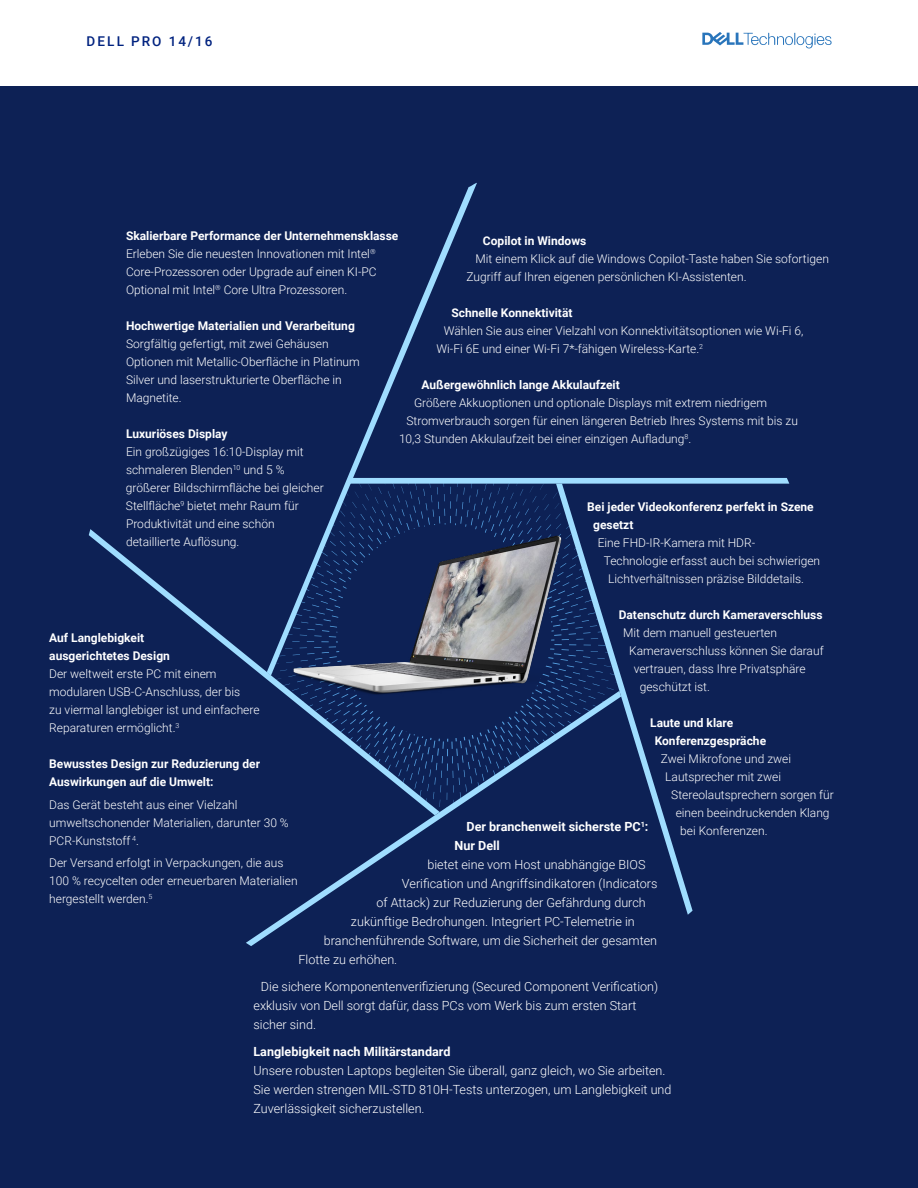
<style>
.page{position:relative;width:918px;height:1188px;background:#fff}
.page>*{position:absolute;margin:0;border:0;box-sizing:border-box;transform-origin:0 0}
.t1{font:500 13.5px "Roboto";letter-spacing:.155em;color:#00227f}
.t2{font:300 12.6px/18.9px "Roboto";color:#fff}
.t3{font:700 12.6px/18.9px "Roboto";color:#fff}
.t4{font:300 12px/18px "Roboto";color:#fff}
.t5{font:700 12px/18px "Roboto";color:#fff}
.s1{font-weight:700}
</style>
<div class="page">
<div style="left:0;top:86px;width:918px;height:1102px;background:#0d2155"></div>
<svg style="left:702px;top:32px;width:130px;height:16px"></svg>
<svg style="left:246px;top:816px;width:198px;height:130px"></svg>
<svg style="left:657px;top:816px;width:36px;height:99px"></svg>
<svg style="left:434px;top:478px;width:355px;height:338px"></svg>
<svg style="left:348px;top:183px;width:129px;height:292px"></svg>
<svg style="left:89px;top:529px;width:351px;height:286px"></svg>
<img style="left:269px;top:475px;width:312px;height:312px">
<p class="t1" style="left:87px;top:32px;width:127px">DELL PRO 14/16</p>
<p class="t4" style="left:126px;top:226px;width:274px"><span class="s1">Skalierbare Performance der Unternehmensklasse </span>Erleben Sie die neuesten Innovationen mit Intel<sup>® </sup>Core-Prozessoren oder Upgrade auf einen KI-PC Optional mit Intel<sup>®</sup> Core Ultra Prozessoren.</p>
<p class="t5" style="left:126px;top:316px;width:230px">Hochwertige Materialien und Verarbeitung</p>
<p class="t4" style="left:126px;top:334px;width:235px">Sorgfältig gefertigt, mit zwei Gehäusen Optionen mit Metallic-Oberfläche in Platinum Silver und laserstrukturierte Oberfläche in Magnetite.</p>
<p class="t5" style="left:126px;top:424px;width:103px">Luxuriöses Display</p>
<p class="t4" style="left:126px;top:442px;width:199px">Ein großzügiges 16:10-Display mit schmaleren Blenden<sup>10</sup> und 5 % größerer Bildschirmfläche bei gleicher<br>Stellfläche<sup>9</sup> bietet mehr Raum für<br>Produktivität und eine schön detaillierte Auflösung.</p>
<p class="t5" style="left:483px;top:232px;width:105px">Copilot in Windows</p>
<p class="t4" style="left:466px;top:250px;width:364px;text-indent:9px">Mit einem Klick auf die Windows Copilot-Taste haben Sie sofortigen<br>Zugriff auf Ihren eigenen persönlichen KI-Assistenten.</p>
<p class="t5" style="left:451px;top:304px;width:122px">Schnelle Konnektivität</p>
<p class="t4" style="left:436px;top:322px;width:368px;text-indent:8px">Wählen Sie aus einer Vielzahl von Konnektivitätsoptionen wie Wi-Fi 6,<br>Wi-Fi 6E und einer Wi-Fi 7*-fähigen Wireless-Karte.<sup>2</sup></p>
<p class="t5" style="left:422px;top:376px;width:200px">Außergewöhnlich lange Akkulaufzeit</p>
<p class="t4" style="left:414px;top:394px;width:355px">Größere Akkuoptionen und optionale Displays mit extrem niedrigem</p>
<p class="t4" style="left:406px;top:412px;width:393px">Stromverbrauch sorgen für einen längeren Betrieb Ihres Systems mit bis zu</p>
<p class="t4" style="left:399px;top:430px;width:294px">10,3 Stunden Akkulaufzeit bei einer einzigen Aufladung<sup>8</sup>.</p>
<p class="t5" style="left:593px;top:498px;width:222px;text-indent:-6px">Bei jeder Videokonferenz perfekt in Szene gesetzt</p>
<p class="t4" style="left:598px;top:534px;width:159px">Eine FHD-IR-Kamera mit HDR-</p>
<p class="t4" style="left:604px;top:552px;width:218px">Technologie erfasst auch bei schwierigen</p>
<p class="t4" style="left:608px;top:570px;width:197px">Lichtverhältnissen präzise Bilddetails.</p>
<p class="t5" style="left:619px;top:606px;width:205px">Datenschutz durch Kameraverschluss</p>
<p class="t4" style="left:623px;top:624px;width:155px">Mit dem manuell gesteuerten</p>
<p class="t4" style="left:629px;top:642px;width:196px">Kameraverschluss können Sie darauf</p>
<p class="t4" style="left:634px;top:660px;width:173px">vertrauen, dass Ihre Privatsphäre</p>
<p class="t4" style="left:640px;top:678px;width:72px">geschützt ist.</p>
<p class="t5" style="left:655px;top:714px;width:113px;text-indent:-4px">Laute und klare<br>Konferenzgespräche</p>
<p class="t4" style="left:661px;top:750px;width:132px">Zwei Mikrofone und zwei</p>
<p class="t4" style="left:665px;top:768px;width:117px">Lautsprecher mit zwei</p>
<p class="t4" style="left:671px;top:786px;width:164px">Stereolautsprechern sorgen für</p>
<p class="t4" style="left:676px;top:804px;width:155px">einen beeindruckenden Klang</p>
<p class="t4" style="left:680px;top:822px;width:89px">bei Konferenzen.</p>
<p class="t5" style="left:49px;top:629px;width:122px">Auf Langlebigkeit ausgerichtetes Design</p>
<p class="t4" style="left:49px;top:665px;width:212px">Der weltweit erste PC mit einem modularen USB-C-Anschluss, der bis<br>zu viermal langlebiger ist und einfachere Reparaturen ermöglicht.<sup>3</sup></p>
<p class="t5" style="left:49px;top:755px;width:212px">Bewusstes Design zur Reduzierung der<br>Auswirkungen auf die Umwelt:</p>
<p class="t4" style="left:49px;top:795px;width:241px">Das Gerät besteht aus einer Vielzahl umweltschonender Materialien, darunter 30 %<br>PCR-Kunststoff <sup>4</sup>.</p>
<p class="t4" style="left:49px;top:853px;width:250px">Der Versand erfolgt in Verpackungen, die aus<br>100 % recycelten oder erneuerbaren Materialien hergestellt werden.<sup>5</sup></p>
<p class="t3" style="left:454px;top:817px;width:196px;text-indent:12px">Der branchenweit sicherste PC<sup>1</sup>:<br>Nur Dell</p>
<p class="t2" style="left:427px;top:855px;width:220px">bietet eine vom Host unabhängige BIOS</p>
<p class="t2" style="left:402px;top:874px;width:257px">Verification und Angriffsindikatoren (Indicators</p>
<p class="t2" style="left:376px;top:893px;width:271px">of Attack) zur Reduzierung der Gefährdung durch</p>
<p class="t2" style="left:351px;top:912px;width:285px">zukünftige Bedrohungen. Integriert PC-Telemetrie in</p>
<p class="t2" style="left:324px;top:930px;width:335px">branchenführende Software, um die Sicherheit der gesamten</p>
<p class="t2" style="left:298px;top:949px;width:100px">Flotte zu erhöhen.</p>
<p class="t2" style="left:253px;top:977px;width:406px;text-indent:7px">Die sichere Komponentenverifizierung (Secured Component Verification) exklusiv von Dell sorgt dafür, dass PCs vom Werk bis zum ersten Start sicher sind.</p>
<p class="t3" style="left:254px;top:1042px;width:198px">Langlebigkeit nach Militärstandard</p>
<p class="t2" style="left:254px;top:1061px;width:420px">Unsere robusten Laptops begleiten Sie überall, ganz gleich, wo Sie arbeiten.<br>Sie werden strengen MIL-STD 810H-Tests unterzogen, um Langlebigkeit und<br>Zuverlässigkeit sicherzustellen.</p>
</div>
